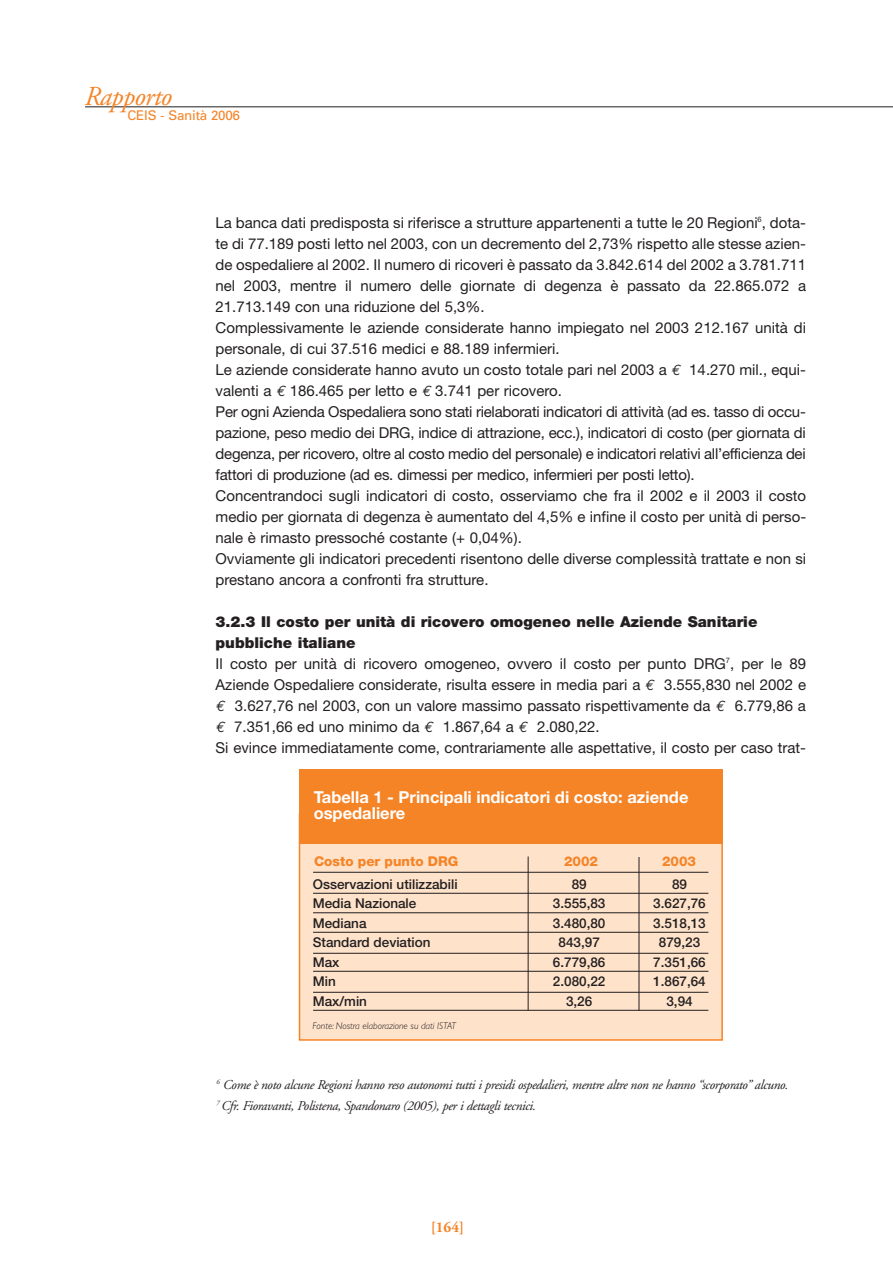
<style>
.page{position:relative;width:893px;height:1263px;background:#fff}
.page>*{position:absolute;margin:0;border:0;box-sizing:border-box;transform-origin:0 0}
.t1{font:italic 27.45px "Adobe Garamond";letter-spacing:-.025em;color:#f58427}
.t2{font:700 16.5px/16.5px "Helvetica Neue";color:#fff}
.t3{font:15px/21px "Helvetica Neue";color:#231f20}
.t4{font:700 15px "Adobe Garamond";color:#f58427}
.t5{font:italic 13.5px/21px "Adobe Garamond";letter-spacing:-.03em;color:#231f20}
.t6{font:500 13.5px "Helvetica Neue";color:#231f20}
.t7{font:800 13.5px "Helvetica Neue";color:#f58427}
.t8{font:13.35px "Univers";letter-spacing:-.015em;color:#f58427}
.t9{font:italic 300 9.75px "Gill Sans";letter-spacing:-.005em;color:#231f20}
.s1{font-family:"Euro Mono";font-style:italic}
.s2{font-weight:900}
</style>
<div class="page">
<hr style="left:85px;top:106px;width:808px;height:1px;background:#231f20">
<div style="left:299px;top:814px;width:423px;height:226px;background:#fee2ca"></div>
<div style="left:299px;top:813px;width:424px;height:228px;border:2px solid #f58427"></div>
<div style="left:299px;top:769px;width:423px;height:74px;background:#f58427"></div>
<hr style="left:313px;top:912px;width:395px;height:1px;background:#231f20">
<hr style="left:313px;top:872px;width:395px;height:1px;background:#231f20">
<hr style="left:313px;top:893px;width:395px;height:1px;background:#231f20">
<hr style="left:313px;top:932px;width:395px;height:1px;background:#231f20">
<hr style="left:313px;top:953px;width:395px;height:1px;background:#231f20">
<hr style="left:313px;top:992px;width:395px;height:1px;background:#231f20">
<hr style="left:313px;top:971px;width:395px;height:1px;background:#231f20">
<hr style="left:313px;top:1010px;width:395px;height:1px;background:#231f20">
<hr style="left:528px;top:856px;width:1px;height:154px;background:#231f20">
<hr style="left:639px;top:857px;width:1px;height:154px;background:#231f20">
<h1 class="t1" style="left:84px;top:86px;width:89px">Rapporto</h1>
<p class="t8" style="left:128px;top:110px;width:114px">CEIS - Sanità 2006</p>
<p class="t3" style="left:216px;top:213px;width:592px">La banca dati predisposta si riferisce a strutture appartenenti a tutte le 20 Regioni<sup>6</sup>, dota&shy;te di 77.189 posti letto nel 2003, con un decremento del 2,73% rispetto alle stesse azien&shy;de ospedaliere al 2002. Il numero di ricoveri è passato da 3.842.614 del 2002 a 3.781.711 nel 2003, mentre il numero delle giornate di degenza è passato da 22.865.072 a 21.713.149 con una riduzione del 5,3%.<br>Complessivamente le aziende considerate hanno impiegato nel 2003 212.167 unità di personale, di cui 37.516 medici e 88.189 infermieri.<br>Le aziende considerate hanno avuto un costo totale pari nel 2003 a <span class="s1">€</span> 14.270 mil., equi&shy;valenti a <span class="s1">€</span> 186.465 per letto e <span class="s1">€</span> 3.741 per ricovero.<br>Per ogni Azienda Ospedaliera sono stati rielaborati indicatori di attività (ad es. tasso di occu&shy;pazione, peso medio dei DRG, indice di attrazione, ecc.), indicatori di costo (per giornata di degenza, per ricovero, oltre al costo medio del personale) e indicatori relativi all’efficienza dei fattori di produzione (ad es. dimessi per medico, infermieri per posti letto).<br>Concentrandoci sugli indicatori di costo, osserviamo che fra il 2002 e il 2003 il costo medio per giornata di degenza è aumentato del 4,5% e infine il costo per unità di perso&shy;nale è rimasto pressoché costante (+ 0,04%).<br>Ovviamente gli indicatori precedenti risentono delle diverse complessità trattate e non si prestano ancora a confronti fra strutture.</p>
<p class="t3" style="left:216px;top:612px;width:592px"><span class="s2">3.2.3 Il costo per unità di ricovero omogeneo nelle Aziende Sanitarie pubbliche italiane<br></span>Il costo per unità di ricovero omogeneo, ovvero il costo per punto DRG<sup>7</sup>, per le 89<br>Aziende Ospedaliere considerate, risulta essere in media pari a <span class="s1">€</span> 3.555,830 nel 2002 e <span class="s1">€</span> 3.627,76 nel 2003, con un valore massimo passato rispettivamente da <span class="s1">€</span> 6.779,86 a <span class="s1">€</span> 7.351,66 ed uno minimo da <span class="s1">€</span> 1.867,64 a <span class="s1">€</span> 2.080,22.<br>Si evince immediatamente come, contrariamente alle aspettative, il costo per caso trat-</p>
<p class="t2" style="left:314px;top:790px;width:376px">Tabella 1 - Principali indicatori di costo: aziende ospedaliere</p>
<p class="t7" style="left:314px;top:856px;width:146px">Costo per punto DRG</p>
<p class="t7" style="left:564px;top:856px;width:36px">2002</p>
<p class="t7" style="left:662px;top:856px;width:36px">2003</p>
<p class="t6" style="left:313px;top:879px;width:146px">Osservazioni utilizzabili</p>
<p class="t6" style="left:572px;top:879px;width:17px">89</p>
<p class="t6" style="left:672px;top:879px;width:17px">89</p>
<p class="t6" style="left:313px;top:898px;width:105px">Media Nazionale</p>
<p class="t6" style="left:553px;top:898px;width:54px">3.555,83</p>
<p class="t6" style="left:653px;top:898px;width:54px">3.627,76</p>
<p class="t6" style="left:313px;top:918px;width:55px">Mediana</p>
<p class="t6" style="left:553px;top:918px;width:54px">3.480,80</p>
<p class="t6" style="left:653px;top:918px;width:54px">3.518,13</p>
<p class="t6" style="left:313px;top:937px;width:119px">Standard deviation</p>
<p class="t6" style="left:559px;top:937px;width:43px">843,97</p>
<p class="t6" style="left:659px;top:937px;width:43px">879,23</p>
<p class="t6" style="left:313px;top:957px;width:28px">Max</p>
<p class="t6" style="left:553px;top:957px;width:54px">6.779,86</p>
<p class="t6" style="left:653px;top:957px;width:54px">7.351,66</p>
<p class="t6" style="left:313px;top:976px;width:25px">Min</p>
<p class="t6" style="left:553px;top:976px;width:54px">2.080,22</p>
<p class="t6" style="left:653px;top:976px;width:54px">1.867,64</p>
<p class="t6" style="left:313px;top:996px;width:56px">Max/min</p>
<p class="t6" style="left:566px;top:996px;width:28px">3,26</p>
<p class="t6" style="left:666px;top:996px;width:28px">3,94</p>
<p class="t9" style="left:313px;top:1019px;width:145px">Fonte: Nostra elaborazione su dati ISTAT</p>
<p class="t5" style="left:216px;top:1075px;width:573px"><sup>6</sup> Come è noto alcune Regioni hanno reso autonomi tutti i presidi ospedalieri, mentre altre non ne hanno “scorporato” alcuno.<br><sup>7</sup> Cfr. Fioravanti, Polistena, Spandonaro (2005), per i dettagli tecnici.</p>
<p class="t4" style="left:431px;top:1221px;width:35px">[164]</p>
</div>
